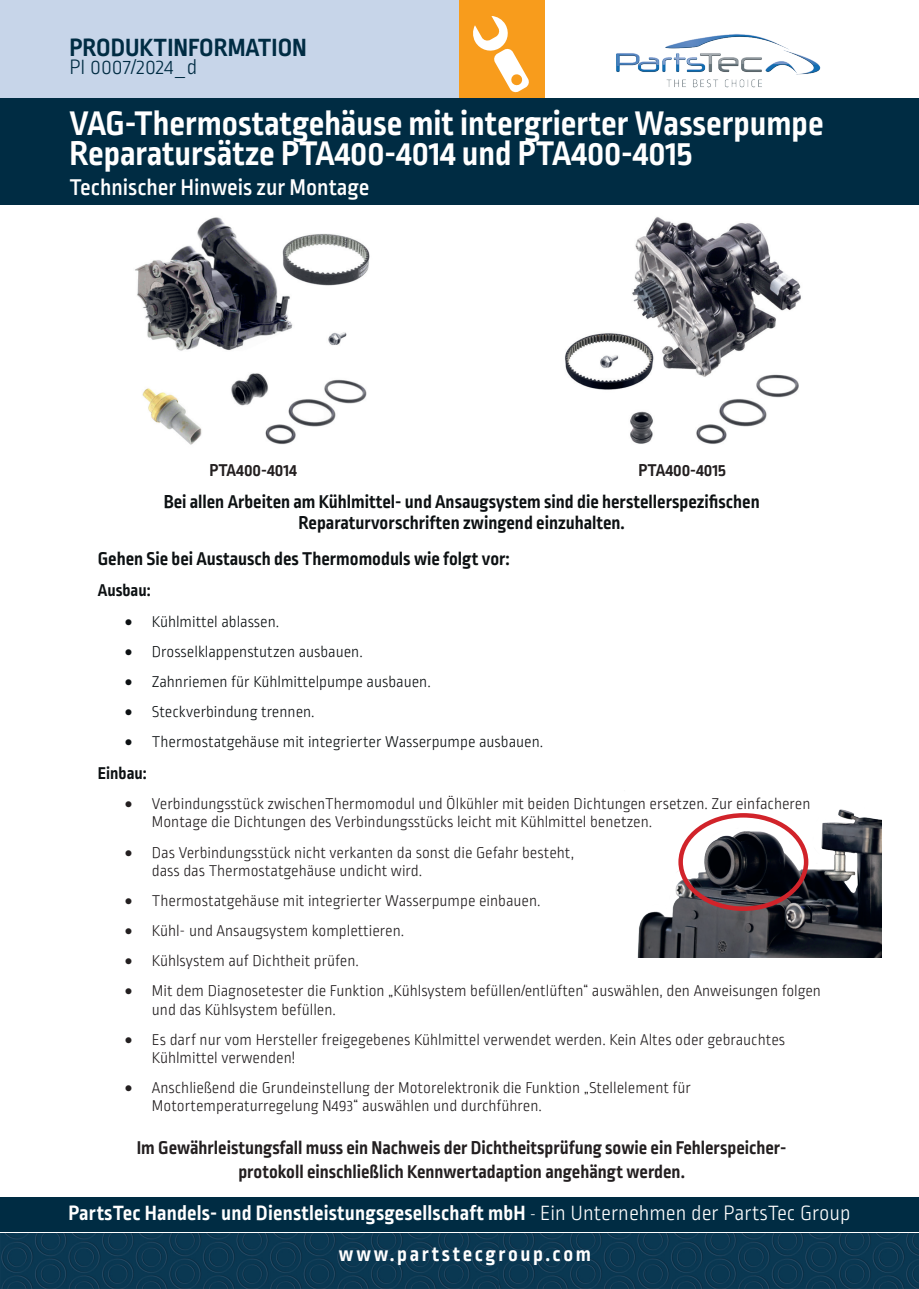
<style>
.page{position:relative;width:919px;height:1289px;background:#fff}
.page>*{position:absolute;margin:0;border:0;box-sizing:border-box;transform-origin:0 0}
.t1{font:700 36px/30px "Ropa Sans Pro";color:#fff}
.t2{font:700 26.25px "Ropa Sans Pro";color:#002c43}
.t3{font:500 24px "Ropa Sans Pro";color:#fff}
.t4{font:700 21.75px "Ropa Sans Pro";letter-spacing:.01em;color:#fff}
.t5{font:700 21.75px "Ropa Sans Pro";letter-spacing:.12em;color:#fff}
.t6{font:300 21.75px "Ropa Sans Pro";color:#002c43}
.t7{font:700 19.5px/21.5px "Ropa Sans Pro";color:#0d1113;text-align:center}
.t8{font:700 19.5px/23.4px "Ropa Sans Pro";color:#231f20;text-align:center}
.t9{font:700 18px "Ropa Sans Pro";color:#231f20}
.t10{font:700 18px "Ropa Sans Pro";color:#0d1113}
.t11{font:300 16.5px/18.1px "Ropa Sans Pro";color:#231f20}
.t12{font:300 16.5px "Ropa Sans Pro";color:#0d1113}
.s1{font-weight:300;font-size:18px}
.s2{font-weight:300}
</style>
<div class="page">
<img style="left:499px;top:1233px;width:419px;height:55px">
<div style="left:0;top:0;width:459px;height:98px;background:#c7d5e9"></div>
<div style="left:0;top:98px;width:918px;height:106px;background:#002c43"></div>
<img style="left:0;top:1233px;width:499px;height:55px">
<div style="left:0;top:1197px;width:918px;height:34px;background:#002c43"></div>
<img style="left:616px;top:34px;width:205px;height:54px">
<div style="left:459px;top:0;width:85px;height:98px;background:#f89c1c"></div>
<svg style="left:473px;top:16px;width:56px;height:77px"></svg>
<img style="left:135px;top:217px;width:235px;height:228px">
<img style="left:565px;top:217px;width:236px;height:227px">
<img style="left:637px;top:809px;width:244px;height:148px">
<div style="left:678px;top:813px;width:130px;height:97px;border:4px solid #d1232a;border-radius:50%"></div>
<p class="t2" style="left:69px;top:33px;width:239px">PRODUKTINFORMATION</p>
<p class="t6" style="left:69px;top:55px;width:129px">PI 0007/2024_d</p>
<p class="t1" style="left:69px;top:111px;width:755px">VAG-Thermostatgehäuse mit intergrierter Wasserpumpe<br>Reparatursätze PTA400-4014 und PTA400-4015</p>
<p class="t3" style="left:69px;top:174px;width:301px">Technischer Hinweis zur Montage</p>
<p class="t9" style="left:209px;top:460px;width:89px">PTA400-4014</p>
<p class="t9" style="left:638px;top:460px;width:89px">PTA400-4015</p>
<p class="t7" style="left:164px;top:492px;width:597px">Bei allen Arbeiten am Kühlmittel- und Ansaugsystem sind die herstellerspezifischen<br>Reparaturvorschriften zwingend einzuhalten.</p>
<p class="t7" style="left:98px;top:548px;width:413px">Gehen Sie bei Austausch des Thermomoduls wie folgt vor:</p>
<p class="t10" style="left:98px;top:580px;width:54px">Ausbau:</p>
<p class="t12" style="left:125px;top:612px;width:156px">• Kühlmittel ablassen.</p>
<p class="t12" style="left:125px;top:642px;width:239px">• Drosselklappenstutzen ausbauen.</p>
<p class="t12" style="left:125px;top:673px;width:307px">• Zahnriemen für Kühlmittelpumpe ausbauen.</p>
<p class="t12" style="left:125px;top:703px;width:191px">• Steckverbindung trennen.</p>
<p class="t12" style="left:125px;top:733px;width:420px">• Thermostatgehäuse mit integrierter Wasserpumpe ausbauen.</p>
<p class="t10" style="left:98px;top:763px;width:50px">Einbau:</p>
<p class="t11" style="left:152px;top:795px;width:660px;text-indent:-27px">• Verbindungsstück zwischenThermomodul und Ölkühler mit beiden Dichtungen ersetzen. Zur einfacheren<br>Montage die Dichtungen des Verbindungsstücks leicht mit Kühlmittel benetzen.</p>
<p class="t11" style="left:152px;top:844px;width:423px;text-indent:-27px">• Das Verbindungsstück nicht verkanten da sonst die Gefahr besteht, dass das Thermostatgehäuse undicht wird.</p>
<p class="t11" style="left:125px;top:892px;width:417px">• Thermostatgehäuse mit integrierter Wasserpumpe einbauen.</p>
<p class="t11" style="left:125px;top:922px;width:281px">• Kühl- und Ansaugsystem komplettieren.</p>
<p class="t11" style="left:125px;top:952px;width:235px">• Kühlsystem auf Dichtheit prüfen.</p>
<p class="t11" style="left:152px;top:983px;width:670px;text-indent:-27px">• Mit dem Diagnosetester die Funktion „Kühlsystem befüllen/entlüften“ auswählen, den Anweisungen folgen und das Kühlsystem befüllen.</p>
<p class="t11" style="left:152px;top:1031px;width:634px;text-indent:-27px">• Es darf nur vom Hersteller freigegebenes Kühlmittel verwendet werden. Kein Altes oder gebrauchtes<br>Kühlmittel verwenden!</p>
<p class="t11" style="left:152px;top:1079px;width:540px;text-indent:-27px">• Anschließend die Grundeinstellung der Motorelektronik die Funktion „Stellelement für<br>Motortemperaturregelung N493“ auswählen und durchführen.</p>
<p class="t8" style="left:137px;top:1137px;width:651px">Im Gewährleistungsfall muss ein Nachweis der Dichtheitsprüfung sowie ein Fehlerspeicher&shy;protokoll einschließlich Kennwertadaption angehängt werden.</p>
<p class="t4" style="left:68px;top:1200px;width:783px">PartsTec Handels- und Dienstleistungsgesellschaft mbH <span class="s1">-</span> <span class="s2">Ein Unternehmen der PartsTec Group</span></p>
<p class="t5" style="left:339px;top:1241px;width:253px">www.partstecgroup.com</p>
</div>
